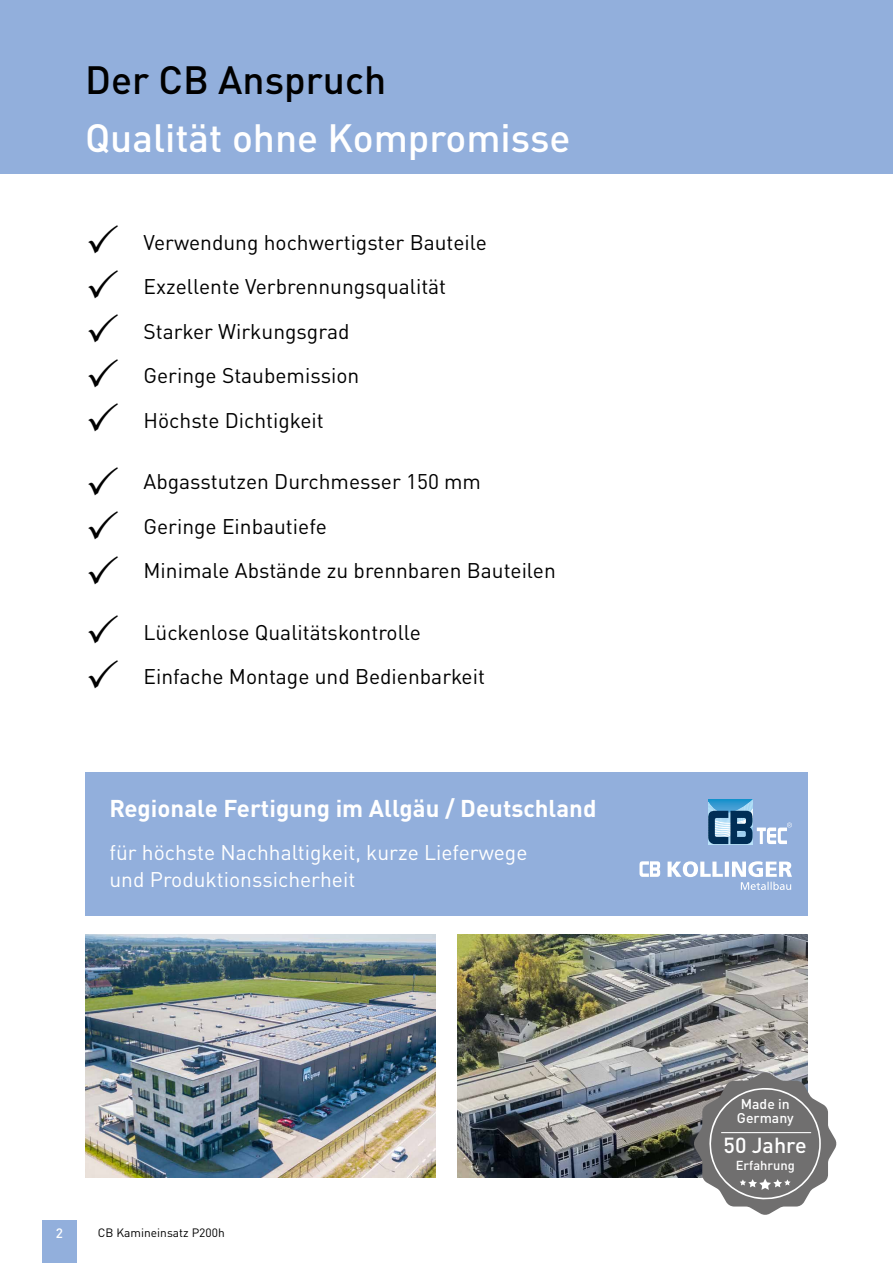
<style>
.page{position:relative;width:893px;height:1263px;background:#fff}
.page>*{position:absolute;margin:0;border:0;box-sizing:border-box;transform-origin:0 0}
.t1{font:500 39px "DINOT";color:#fff}
.t2{font:500 39px "DINOT";color:#000}
.t3{font:700 24px "DINOT";color:#fff}
.t4{font:500 21.45px "DINOT";color:#fff}
.t5{font:21px/44.5px "DINOT";color:#000}
.t6{font:21px/27px "DINOT";color:#fff}
.t7{font:500 13.95px/14px "DINOT";color:#fff}
.t8{font:500 13.5px "DINOT";color:#fff}
.t9{font:500 12.9px "DINOT";color:#fff}
.t10{font:12px "DINOT";color:#000}
</style>
<div class="page">
<div style="left:0;top:0;width:893px;height:173px;background:#92afdc"></div>
<div style="left:43px;top:1220px;width:34px;height:43px;background:#92afdc"></div>
<div style="left:85px;top:772px;width:723px;height:144px;background:#92afdc"></div>
<img style="left:85px;top:934px;width:351px;height:244px">
<img style="left:457px;top:934px;width:351px;height:244px">
<svg style="left:708px;top:800px;width:84px;height:44px"></svg>
<svg style="left:639px;top:861px;width:21px;height:16px"></svg>
<svg style="left:694px;top:1072px;width:143px;height:143px"></svg>
<hr style="left:721px;top:1132px;width:90px;height:1px;background:#fff">
<svg style="left:668px;top:861px;width:124px;height:29px"></svg>
<h1 class="t2" style="left:85px;top:55px;width:303px">Der CB Anspruch</h1>
<h1 class="t1" style="left:85px;top:113px;width:487px">Qualität ohne Kompromisse</h1>
<p class="t5" style="left:144px;top:219px;width:345px">Verwendung hochwertigster Bauteile<br>Exzellente Verbrennungsqualität<br>Starker Wirkungsgrad<br>Geringe Staubemission<br>Höchste Dichtigkeit</p>
<p class="t5" style="left:144px;top:459px;width:414px">Abgasstutzen Durchmesser 150 mm<br>Geringe Einbautiefe<br>Minimale Abstände zu brennbaren Bauteilen</p>
<p class="t5" style="left:144px;top:609px;width:343px">Lückenlose Qualitätskontrolle<br>Einfache Montage und Bedienbarkeit</p>
<p class="t3" style="left:109px;top:793px;width:488px">Regionale Fertigung im Allgäu / Deutschland</p>
<p class="t6" style="left:109px;top:839px;width:419px">für höchste Nachhaltigkeit, kurze Lieferwege und Produktionssicherheit</p>
<p class="t8" style="left:56px;top:1224px;width:9px">2</p>
<p class="t10" style="left:98px;top:1225px;width:129px">CB Kamineinsatz P200h</p>
<p class="t7" style="left:737px;top:1097px;width:58px">Made in<br>Germany</p>
<p class="t4" style="left:724px;top:1132px;width:85px">50 Jahre</p>
<p class="t9" style="left:736px;top:1157px;width:61px">Erfahrung</p>
</div>
